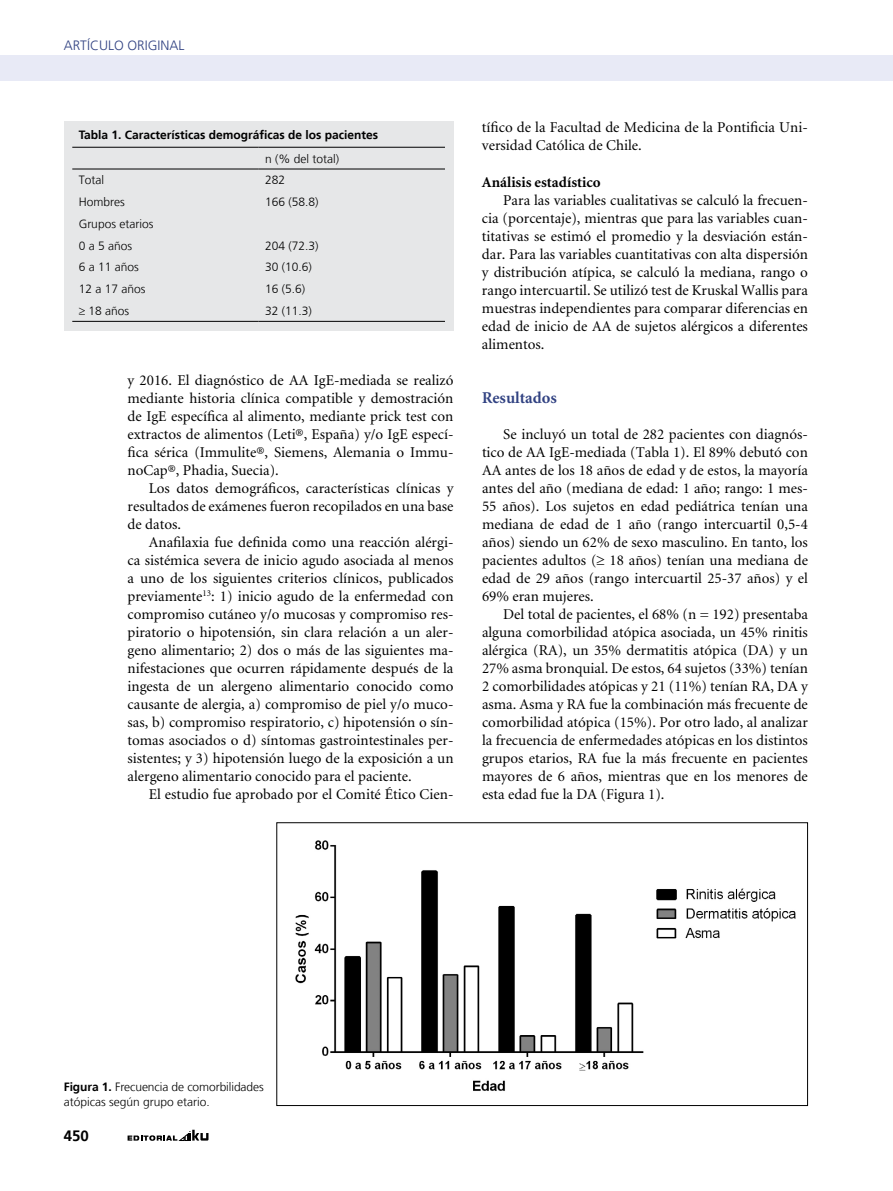
<style>
.page{position:relative;width:893px;height:1191px;background:#fff}
.page>*{position:absolute;margin:0;border:0;box-sizing:border-box;transform-origin:0 0}
.t1{font:700 16.5px "Minion";color:#314282}
.t2{font:15px/18px "Minion";color:#000;text-align:justify}
.t3{font:700 15px "Minion";color:#000}
.t4{font:700 15px "Frutiger LT";color:#000}
.t5{font:300 13.5px "Frutiger LT";color:#314282}
.t6{font:300 12px/21.8px "Frutiger LT";color:#000}
.t7{font:700 12px "Frutiger LT";color:#000}
.s1{font-weight:700}
</style>
<div class="page">
<div style="left:0;top:55px;width:893px;height:26px;background:#e8eaf6"></div>
<svg style="left:128px;top:1129px;width:81px;height:11px"></svg>
<img style="left:295px;top:840px;width:501px;height:251px">
<div style="left:276px;top:822px;width:532px;height:284px;border:1px solid #000"></div>
<div style="left:64px;top:121px;width:389px;height:210px;background:#e6e7e8"></div>
<hr style="left:72px;top:147px;width:187px;height:1px;background:#000">
<hr style="left:259px;top:147px;width:186px;height:1px;background:#000">
<hr style="left:72px;top:169px;width:187px;height:1px;background:#000">
<hr style="left:259px;top:169px;width:186px;height:1px;background:#000">
<hr style="left:72px;top:321px;width:187px;height:1px;background:#000">
<hr style="left:259px;top:321px;width:186px;height:1px;background:#000">
<p class="t5" style="left:64px;top:38px;width:36px">Artículo</p>
<p class="t5" style="left:128px;top:38px;width:17px">Origi</p>
<p class="t5" style="left:161px;top:38px;width:23px">nal</p>
<p class="t7" style="left:79px;top:127px;width:301px">Tabla 1. Características demográficas de los pacientes</p>
<p class="t6" style="left:265px;top:148px;width:76px">n (% del total)</p>
<p class="t6" style="left:79px;top:169px;width:27px">Total</p>
<p class="t6" style="left:265px;top:169px;width:22px">282</p>
<p class="t6" style="left:79px;top:191px;width:48px">Hombres</p>
<p class="t6" style="left:265px;top:191px;width:55px">166 (58.8)</p>
<p class="t6" style="left:79px;top:213px;width:76px">Grupos etarios<br>0 a 5 años</p>
<p class="t6" style="left:265px;top:235px;width:55px">204 (72.3)</p>
<p class="t6" style="left:79px;top:257px;width:62px">6 a 11 años</p>
<p class="t6" style="left:265px;top:257px;width:48px">30 (10.6)</p>
<p class="t6" style="left:79px;top:278px;width:68px">12 a 17 años</p>
<p class="t6" style="left:265px;top:278px;width:42px">16 (5.6)</p>
<p class="t6" style="left:79px;top:300px;width:52px">≥ 18 años</p>
<p class="t6" style="left:265px;top:300px;width:48px">32 (11.3)</p>
<p class="t2" style="left:128px;top:371px;width:327px">y 2016. El diagnóstico de AA IgE-mediada se realizó mediante historia clínica compatible y demostración de IgE específica al alimento, mediante prick test con extractos de alimentos (Leti®, España) y/o IgE especí&shy;fica sérica (Immulite®, Siemens, Alemania o Immu&shy;noCap®, Phadia, Suecia).</p>
<p class="t2" style="left:128px;top:479px;width:327px;text-indent:21px">Los datos demográficos, características clínicas y resultados de exámenes fueron recopilados en una base de datos.</p>
<p class="t2" style="left:128px;top:533px;width:327px;text-indent:21px">Anafilaxia fue definida como una reacción alérgi&shy;ca sistémica severa de inicio agudo asociada al menos a uno de los siguientes criterios clínicos, publicados previamente<sup>13</sup>: 1) inicio agudo de la enfermedad con compromiso cutáneo y/o mucosas y compromiso res&shy;piratorio o hipotensión, sin clara relación a un aler&shy;geno alimentario; 2) dos o más de las siguientes ma&shy;nifestaciones que ocurren rápidamente después de la ingesta de un alergeno alimentario conocido como causante de alergia, a) compromiso de piel y/o muco&shy;sas, b) compromiso respiratorio, c) hipotensión o sín&shy;tomas asociados o d) síntomas gastrointestinales per&shy;sistentes; y 3) hipotensión luego de la exposición a un alergeno alimentario conocido para el paciente.</p>
<p class="t2" style="left:149px;top:785px;width:306px">El estudio fue aprobado por el Comité Ético Cien-</p>
<p class="t2" style="left:482px;top:119px;width:327px">tífico de la Facultad de Medicina de la Pontificia Uni&shy;versidad Católica de Chile.</p>
<p class="t3" style="left:482px;top:174px;width:120px">Análisis estadístico</p>
<p class="t2" style="left:482px;top:191px;width:327px;text-indent:21px">Para las variables cualitativas se calculó la frecuen&shy;cia (porcentaje), mientras que para las variables cuan&shy;titativas se estimó el promedio y la desviación están&shy;dar. Para las variables cuantitativas con alta dispersión y distribución atípica, se calculó la mediana, rango o rango intercuartil. Se utilizó test de Kruskal Wallis para muestras independientes para comparar diferencias en edad de inicio de AA de sujetos alérgicos a diferentes alimentos.</p>
<p class="t1" style="left:482px;top:389px;width:76px">Resultados</p>
<p class="t2" style="left:482px;top:425px;width:327px;text-indent:21px">Se incluyó un total de 282 pacientes con diagnós&shy;tico de AA IgE-mediada (Tabla 1). El 89% debutó con AA antes de los 18 años de edad y de estos, la mayoría antes del año (mediana de edad: 1 año; rango: 1 mes-55 años). Los sujetos en edad pediátrica tenían una mediana de edad de 1 año (rango intercuartil 0,5-4 años) siendo un 62% de sexo masculino. En tanto, los pacientes adultos (≥ 18 años) tenían una mediana de edad de 29 años (rango intercuartil 25-37 años) y el 69% eran mujeres.</p>
<p class="t2" style="left:482px;top:605px;width:327px;text-indent:21px">Del total de pacientes, el 68% (n = 192) presentaba alguna comorbilidad atópica asociada, un 45% rinitis alérgica (RA), un 35% dermatitis atópica (DA) y un 27% asma bronquial. De estos, 64 sujetos (33%) tenían 2 comorbilidades atópicas y 21 (11%) tenían RA, DA y asma. Asma y RA fue la combinación más frecuente de comorbilidad atópica (15%). Por otro lado, al analizar la frecuencia de enfermedades atópicas en los distintos grupos etarios, RA fue la más frecuente en pacientes mayores de 6 años, mientras que en los menores de esta edad fue la DA (Figura 1).</p>
<p class="t6" style="left:64px;top:1079px;width:201px;line-height:15px"><span class="s1">Figura 1.</span> Frecuencia de comorbilidades atópicas según grupo etario.</p>
<p class="t4" style="left:64px;top:1126px;width:27px">450</p>
</div>
